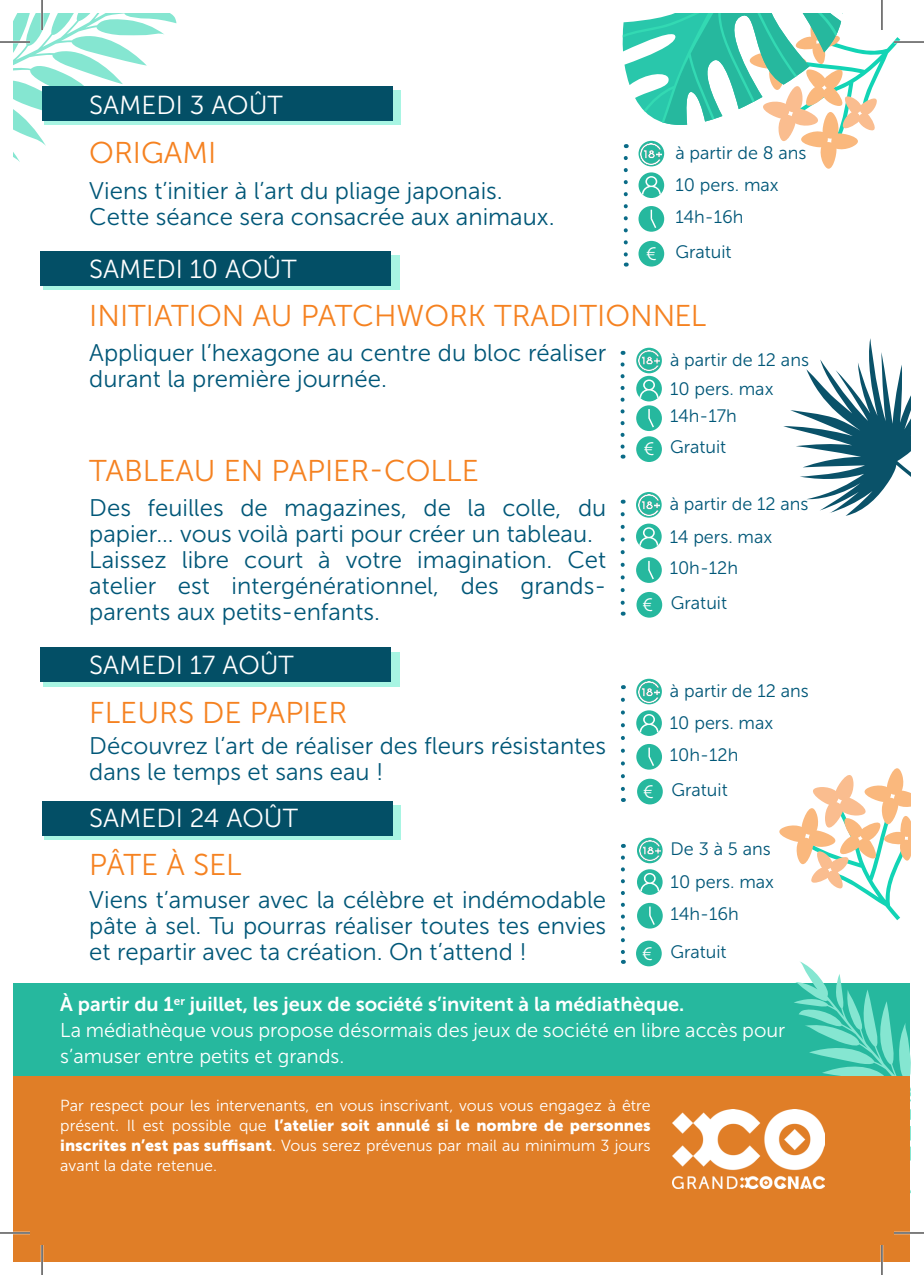
<style>
.page{position:relative;width:924px;height:1275px;background:#fff}
.page>*{position:absolute;margin:0;border:0;box-sizing:border-box;transform-origin:0 0}
.t1{font:30px "Museo Sans 300";color:#f58221}
.t2{font:26px "Museo Sans 300";color:#fff}
.t3{font:24px/26px "Museo Sans 300";color:#005778}
.t4{font:20px/26px "Museo Sans 300";color:#fff}
.t5{font:20px "Museo Sans 700";color:#fff}
.t6{font:18px "Museo Sans 300";color:#005778}
.t7{font:18px "Museo Sans 300";color:#fff}
.t8{font:16px/20px "Museo Sans 300";color:#fff;text-align:justify}
.s1{font-family:"Museo Sans 900"}
</style>
<div class="page">
<div style="left:14px;top:983px;width:895px;height:94px;background:#26b89e"></div>
<svg style="left:14px;top:14px;width:163px;height:148px"></svg>
<svg style="left:779px;top:768px;width:130px;height:152px"></svg>
<svg style="left:794px;top:961px;width:115px;height:115px"></svg>
<div style="left:14px;top:1076px;width:895px;height:185px;background:#e07e27"></div>
<svg style="left:783px;top:338px;width:126px;height:178px"></svg>
<div style="left:44px;top:90px;width:357px;height:35px;background:#a8f5e3"></div>
<div style="left:42px;top:86px;width:350px;height:35px;background:#034f66"></div>
<div style="left:43px;top:255px;width:356px;height:35px;background:#a8f5e3"></div>
<div style="left:41px;top:251px;width:350px;height:35px;background:#034f66"></div>
<div style="left:43px;top:651px;width:356px;height:35px;background:#a8f5e3"></div>
<div style="left:41px;top:647px;width:350px;height:35px;background:#034f66"></div>
<svg style="left:44px;top:805px;width:357px;height:35px;background:#89d6cb"></svg>
<div style="left:42px;top:801px;width:350px;height:34px;background:#034f66"></div>
<svg style="left:620px;top:514px;width:4px;height:101px"></svg>
<svg style="left:620px;top:699px;width:4px;height:103px"></svg>
<svg style="left:620px;top:857px;width:4px;height:107px"></svg>
<svg style="left:635px;top:492px;width:26px;height:25px"></svg>
<svg style="left:635px;top:523px;width:26px;height:26px"></svg>
<svg style="left:639px;top:527px;width:19px;height:18px"></svg>
<img style="left:638px;top:494px;width:21px;height:21px">
<div style="left:635px;top:557px;width:26px;height:26px;background:#26b89e;border-radius:50%"></div>
<svg style="left:648px;top:561px;width:6px;height:19px"></svg>
<svg style="left:636px;top:679px;width:25px;height:25px"></svg>
<div style="left:636px;top:710px;width:25px;height:26px;background:#26b89e;border-radius:50%"></div>
<svg style="left:639px;top:714px;width:19px;height:18px"></svg>
<img style="left:638px;top:681px;width:21px;height:21px">
<div style="left:636px;top:744px;width:25px;height:25px;background:#26b89e;border-radius:50%"></div>
<svg style="left:648px;top:747px;width:6px;height:19px"></svg>
<svg style="left:636px;top:837px;width:26px;height:26px"></svg>
<svg style="left:636px;top:869px;width:26px;height:26px"></svg>
<svg style="left:640px;top:873px;width:19px;height:18px"></svg>
<img style="left:639px;top:840px;width:21px;height:21px">
<div style="left:636px;top:903px;width:26px;height:25px;background:#26b89e;border-radius:50%"></div>
<svg style="left:649px;top:906px;width:6px;height:19px"></svg>
<svg style="left:620px;top:364px;width:4px;height:94px"></svg>
<img style="left:672px;top:1109px;width:151px;height:79px">
<svg style="left:622px;top:14px;width:277px;height:252px"></svg>
<div style="left:638px;top:241px;width:26px;height:25px;background:#26b89e;border-radius:50%"></div>
<div style="left:636px;top:592px;width:26px;height:25px;background:#26b89e;border-radius:50%"></div>
<div style="left:636px;top:778px;width:26px;height:26px;background:#26b89e;border-radius:50%"></div>
<div style="left:635px;top:940px;width:26px;height:26px;background:#26b89e;border-radius:50%"></div>
<div style="left:636px;top:348px;width:25px;height:25px;background:#26b89e;border-radius:50%"></div>
<img style="left:638px;top:350px;width:21px;height:21px">
<div style="left:636px;top:376px;width:25px;height:25px;background:#26b89e;border-radius:50%"></div>
<svg style="left:639px;top:379px;width:19px;height:21px"></svg>
<div style="left:636px;top:405px;width:25px;height:26px;background:#26b89e;border-radius:50%"></div>
<svg style="left:648px;top:409px;width:6px;height:19px"></svg>
<div style="left:636px;top:436px;width:25px;height:26px;background:#26b89e;border-radius:50%"></div>
<hr style="left:0;top:41px;width:30px;height:2px;background:#fff">
<hr style="left:893px;top:41px;width:30px;height:2px;background:#fff">
<hr style="left:0;top:1231px;width:30px;height:3px;background:#fff">
<hr style="left:893px;top:1231px;width:30px;height:3px;background:#fff">
<hr style="left:41px;top:0;width:2px;height:30px;background:#fff">
<hr style="left:41px;top:1245px;width:2px;height:30px;background:#fff">
<hr style="left:880px;top:0;width:2px;height:30px;background:#fff">
<hr style="left:880px;top:1245px;width:2px;height:30px;background:#fff">
<hr style="left:0;top:42px;width:30px;height:1px;background:#000">
<hr style="left:893px;top:42px;width:30px;height:1px;background:#000">
<hr style="left:0;top:1232px;width:30px;height:1px;background:#000">
<hr style="left:893px;top:1232px;width:30px;height:1px;background:#000">
<hr style="left:42px;top:0;width:1px;height:30px;background:#000">
<hr style="left:42px;top:1245px;width:1px;height:30px;background:#000">
<hr style="left:881px;top:0;width:1px;height:30px;background:#000">
<hr style="left:881px;top:1245px;width:1px;height:30px;background:#000">
<p class="t2" style="left:89px;top:91px;width:195px">SAMEDI 3 AOÛT</p>
<p class="t1" style="left:89px;top:136px;width:128px">ORIGAMI</p>
<p class="t3" style="left:89px;top:178px;width:415px">Viens t’initier à l’art du pliage japonais.</p>
<p class="t3" style="left:89px;top:204px;width:466px">Cette séance sera consacrée aux animaux.</p>
<p class="t2" style="left:89px;top:255px;width:209px">SAMEDI 10 AOÛT</p>
<p class="t6" style="left:675px;top:143px;width:133px">à partir de 8 ans</p>
<p class="t6" style="left:675px;top:176px;width:105px">10 pers. max</p>
<p class="t6" style="left:675px;top:207px;width:70px">14h-16h</p>
<p class="t7" style="left:645px;top:244px;width:12px">€</p>
<p class="t6" style="left:675px;top:242px;width:58px">Gratuit</p>
<p class="t1" style="left:89px;top:299px;width:618px">INITIATION AU PATCHWORK TRADITIONNEL</p>
<p class="t3" style="left:89px;top:340px;width:518px">Appliquer l’hexagone au centre du bloc réaliser durant la première journée.</p>
<p class="t1" style="left:89px;top:455px;width:391px">TABLEAU EN PAPIER-COLLE</p>
<p class="t3" style="left:89px;top:495px;width:518px">Des feuilles de magazines, de la colle, du papier… vous voilà parti pour créer un tableau.</p>
<p class="t3" style="left:89px;top:547px;width:518px;text-align:justify">Laissez libre court à votre imagination. Cet atelier est intergénérationnel, des grands&shy;parents aux petits-enfants.</p>
<p class="t2" style="left:89px;top:651px;width:206px">SAMEDI 17 AOÛT</p>
<p class="t1" style="left:89px;top:696px;width:259px">FLEURS DE PAPIER</p>
<p class="t3" style="left:89px;top:733px;width:518px">Découvrez l’art de réaliser des fleurs résistantes dans le temps et sans eau !</p>
<p class="t2" style="left:89px;top:804px;width:210px">SAMEDI 24 AOÛT</p>
<p class="t1" style="left:89px;top:848px;width:154px">PÂTE À SEL</p>
<p class="t3" style="left:89px;top:886px;width:518px;text-align:justify">Viens t’amuser avec la célèbre et indémodable pâte à sel. Tu pourras réaliser toutes tes envies et repartir avec ta création. On t’attend !</p>
<p class="t6" style="left:669px;top:350px;width:140px">à partir de 12 ans</p>
<p class="t6" style="left:669px;top:379px;width:105px">10 pers. max</p>
<p class="t6" style="left:669px;top:406px;width:68px">14h-17h</p>
<p class="t7" style="left:643px;top:439px;width:12px">€</p>
<p class="t6" style="left:669px;top:437px;width:58px">Gratuit</p>
<p class="t6" style="left:669px;top:494px;width:140px">à partir de 12 ans</p>
<p class="t6" style="left:669px;top:527px;width:104px">14 pers. max</p>
<p class="t6" style="left:669px;top:558px;width:70px">10h-12h</p>
<p class="t7" style="left:642px;top:595px;width:12px">€</p>
<p class="t6" style="left:670px;top:593px;width:58px">Gratuit</p>
<p class="t6" style="left:669px;top:680px;width:140px">à partir de 12 ans</p>
<p class="t6" style="left:669px;top:713px;width:105px">10 pers. max</p>
<p class="t6" style="left:669px;top:745px;width:70px">10h-12h</p>
<p class="t7" style="left:642px;top:782px;width:12px">€</p>
<p class="t6" style="left:671px;top:779px;width:58px">Gratuit</p>
<p class="t6" style="left:670px;top:839px;width:102px">De 3 à 5 ans</p>
<p class="t6" style="left:670px;top:872px;width:105px">10 pers. max</p>
<p class="t6" style="left:670px;top:904px;width:70px">14h-16h</p>
<p class="t7" style="left:641px;top:944px;width:12px">€</p>
<p class="t6" style="left:670px;top:941px;width:58px">Gratuit</p>
<p class="t5" style="left:60px;top:993px;width:625px">À partir du 1<sup>er</sup> juillet, les jeux de société s’invitent à la médiathèque.</p>
<p class="t4" style="left:60px;top:1017px;width:726px">La médiathèque vous propose désormais des jeux de société en libre accès pour s’amuser entre petits et grands.</p>
<p class="t8" style="left:60px;top:1096px;width:591px">Par respect pour les intervenants, en vous inscrivant, vous vous engagez à être présent. Il est possible que <span class="s1">l’atelier soit annulé si le nombre de personnes inscrites n’est pas suffisant</span>. Vous serez prévenus par mail au minimum 3 jours avant la date retenue.</p>
</div>
